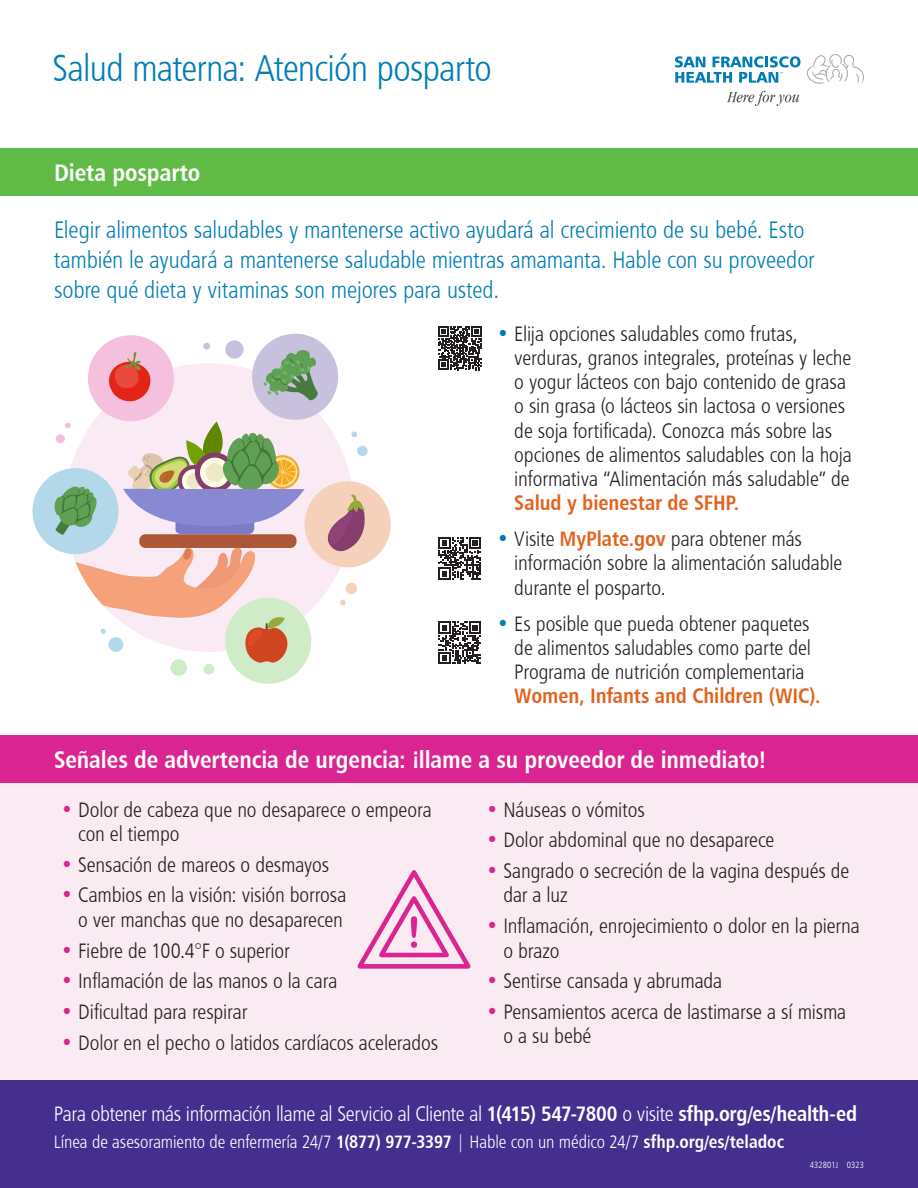
<style>
.page{position:relative;width:918px;height:1188px;background:#fff}
.page>*{position:absolute;margin:0;border:0;box-sizing:border-box;transform-origin:0 0}
.t1{font:37.5px "Humanist 777 BT Light Condensed B";letter-spacing:-.02em;color:#007db5}
.t2{font:24px/30px "Humanist 777 BT Light Condensed B";letter-spacing:-.005em;color:#007db5}
.Bar_head_16pt{font:24px "Humanist 777 BT Bold Condensed B";letter-spacing:-.005em;color:#fff}
.bullet{font:21px/24.2px "Humanist 777 BT Light Condensed B";letter-spacing:-.005em;color:#231f20}
.t3{font:21px "Humanist 777 BT Light Condensed B";letter-spacing:-.015em;color:#fff}
.t4{font:18px "Humanist 777 BT Light Condensed B";letter-spacing:-.005em;color:#fff}
.t5{font:9px "Humanist 777 BT Light Condensed B";color:#fff}
.s1{color:#007db5}
.s2{font-family:"Humanist 777 BT Bold Condensed B";color:#e1631e}
.s3{color:#da2492}
.s4{font-family:"Humanist 777 BT Bold Condensed B"}
</style>
<div class="page">
<div style="left:0;top:1080px;width:918px;height:108px;background:#442f8f"></div>
<svg style="left:675px;top:56px;width:125px;height:27px"></svg>
<svg style="left:727px;top:91px;width:72px;height:15px"></svg>
<svg style="left:807px;top:54px;width:57px;height:30px"></svg>
<div style="left:0;top:148px;width:918px;height:48px;background:#60bb46"></div>
<div style="left:0;top:774px;width:918px;height:306px;background:#faeaf2"></div>
<svg style="left:438px;top:326px;width:44px;height:44px"></svg>
<svg style="left:439px;top:537px;width:42px;height:42px"></svg>
<svg style="left:439px;top:622px;width:42px;height:42px"></svg>
<svg style="left:357px;top:870px;width:114px;height:99px"></svg>
<div style="left:0;top:735px;width:918px;height:47px;background:#da2492"></div>
<div style="left:65px;top:363px;width:289px;height:289px;background:#f9eaf4;border-radius:50%"></div>
<div style="left:88px;top:335px;width:86px;height:86px;background:#f4c0de;border-radius:50%"></div>
<div style="left:252px;top:334px;width:86px;height:86px;background:#c7c1dd;border-radius:50%"></div>
<div style="left:225px;top:340px;width:19px;height:19px;background:#c7c1dd;border-radius:50%"></div>
<div style="left:203px;top:343px;width:7px;height:7px;background:#c7c1dd;border-radius:50%"></div>
<div style="left:305px;top:481px;width:86px;height:86px;background:#f5d1bc;border-radius:50%"></div>
<div style="left:225px;top:598px;width:86px;height:86px;background:#d0ebc7;border-radius:50%"></div>
<div style="left:203px;top:664px;width:11px;height:11px;background:#d0ebc7;border-radius:50%"></div>
<div style="left:170px;top:659px;width:17px;height:17px;background:#d0ebc7;border-radius:50%"></div>
<div style="left:33px;top:468px;width:86px;height:86px;background:#b3d8e9;border-radius:50%"></div>
<div style="left:346px;top:583px;width:11px;height:11px;background:#f5d1bc;border-radius:50%"></div>
<svg style="left:340px;top:600px;width:6px;height:5px"></svg>
<svg style="left:351px;top:431px;width:6px;height:6px"></svg>
<div style="left:357px;top:446px;width:11px;height:10px;background:#b3d8e9;border-radius:50%"></div>
<svg style="left:65px;top:423px;width:6px;height:5px"></svg>
<div style="left:56px;top:434px;width:9px;height:9px;background:#f4c0de;border-radius:50%"></div>
<svg style="left:263px;top:350px;width:55px;height:51px"></svg>
<svg style="left:109px;top:352px;width:42px;height:50px"></svg>
<svg style="left:54px;top:486px;width:43px;height:49px"></svg>
<svg style="left:327px;top:494px;width:39px;height:58px"></svg>
<svg style="left:75px;top:547px;width:215px;height:117px"></svg>
<svg style="left:123px;top:421px;width:182px;height:113px"></svg>
<div style="left:139px;top:534px;width:158px;height:14px;background:#ae5738;border-radius:6px"></div>
<p class="t1" style="left:52px;top:45px;width:441px">Salud materna: Atención posparto</p>
<p class="Bar_head_16pt" style="left:54px;top:158px;width:148px">Dieta posparto</p>
<p class="t2" style="left:54px;top:214px;width:762px">Elegir alimentos saludables y mantenerse activo ayudará al crecimiento de su bebé. Esto también le ayudará a mantenerse saludable mientras amamanta. Hable con su proveedor sobre qué dieta y vitaminas son mejores para usted.</p>
<p class="bullet" style="left:514px;top:321px;width:339px;text-indent:-17px"><span class="s1">•</span> Elija opciones saludables como frutas, verduras, granos integrales, proteínas y leche o yogur lácteos con bajo contenido de grasa o sin grasa (o lácteos sin lactosa o versiones de soja fortificada). Conozca más sobre las opciones de alimentos saludables con la hoja informativa “Alimentación más saludable” de <span class="s2">Salud y bienestar de SFHP.</span></p>
<p class="bullet" style="left:514px;top:527px;width:330px;text-indent:-17px"><span class="s1">•</span> Visite <span class="s2">MyPlate.gov</span> para obtener más información sobre la alimentación saludable durante el posparto.</p>
<p class="bullet" style="left:514px;top:611px;width:308px;text-indent:-17px"><span class="s1">•</span> Es posible que pueda obtener paquetes de alimentos saludables como parte del Programa de nutrición complementaria <span class="s2">Women, Infants and Children (WIC).</span></p>
<p class="Bar_head_16pt" style="left:54px;top:744px;width:714px">Señales de advertencia de urgencia: ¡llame a su proveedor de inmediato!</p>
<p class="bullet" style="left:78px;top:797px;width:355px;text-indent:-17px"><span class="s3">•</span> Dolor de cabeza que no desaparece o empeora con el tiempo</p>
<p class="bullet" style="left:61px;top:852px;width:270px"><span class="s3">•</span> Sensación de mareos o desmayos</p>
<p class="bullet" style="left:61px;top:883px;width:287px;text-align:right"><span class="s3">•</span> Cambios en la visión: visión borrosa o ver manchas que no desaparecen</p>
<p class="bullet" style="left:61px;top:938px;width:230px"><span class="s3">•</span> Fiebre de 100.4°F o superior</p>
<p class="bullet" style="left:61px;top:969px;width:278px"><span class="s3">•</span> Inflamación de las manos o la cara</p>
<p class="bullet" style="left:61px;top:1000px;width:188px"><span class="s3">•</span> Dificultad para respirar</p>
<p class="bullet" style="left:61px;top:1031px;width:379px"><span class="s3">•</span> Dolor en el pecho o latidos cardíacos acelerados</p>
<p class="bullet" style="left:486px;top:797px;width:160px"><span class="s3">•</span> Náuseas o vómitos</p>
<p class="bullet" style="left:486px;top:828px;width:290px"><span class="s3">•</span> Dolor abdominal que no desaparece</p>
<p class="bullet" style="left:503px;top:859px;width:348px;text-indent:-17px"><span class="s3">•</span> Sangrado o secreción de la vagina después de dar a luz</p>
<p class="bullet" style="left:503px;top:914px;width:358px;text-indent:-17px"><span class="s3">•</span> Inflamación, enrojecimiento o dolor en la pierna o brazo</p>
<p class="bullet" style="left:486px;top:969px;width:238px"><span class="s3">•</span> Sentirse cansada y abrumada</p>
<p class="bullet" style="left:503px;top:1000px;width:344px;text-indent:-17px"><span class="s3">•</span> Pensamientos acerca de lastimarse a sí misma o a su bebé</p>
<p class="t3" style="left:54px;top:1100px;width:805px">Para obtener más información llame al Servicio al Cliente al <span class="s4">1(415) 547-7800</span> o visite <span class="s4">sfhp.org/es/health-ed</span></p>
<p class="t4" style="left:54px;top:1130px;width:732px">Línea de asesoramiento de enfermería 24/7 <span class="s4">1(877) 977-3397</span> | Hable con un médico 24/7 <span class="s4">sfhp.org/es/teladoc</span></p>
<p class="t5" style="left:810px;top:1159px;width:56px">432801J 0323</p>
</div>
